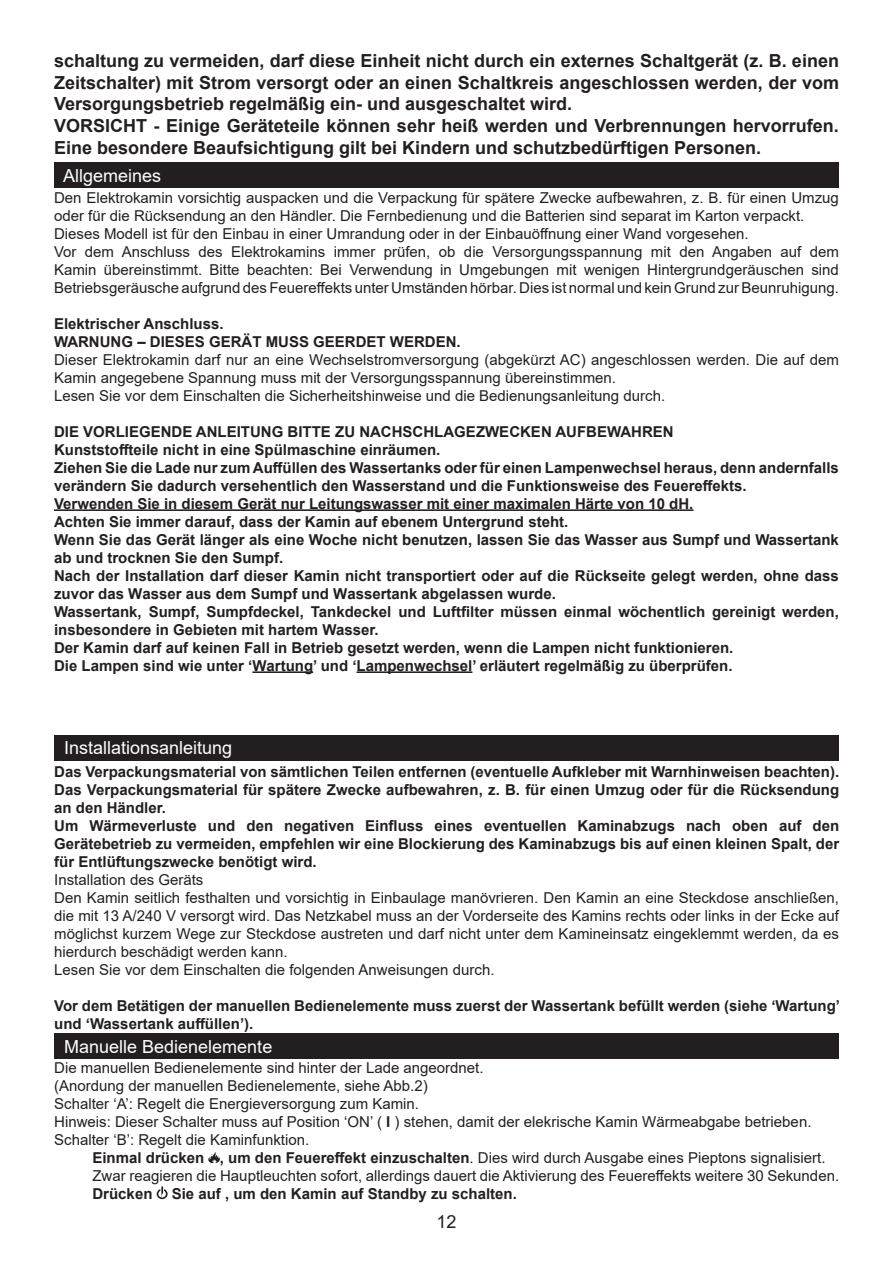
<style>
.page{position:relative;width:893px;height:1263px;background:#fff}
.page>*{position:absolute;margin:0;border:0;box-sizing:border-box;transform-origin:0 0}
.t1{font:700 18px/21.6px "Arial";color:#231f20;text-align:justify}
.Heading_1{font:18px "Arial";color:#fff}
.Indented{font:18px "Arial";color:#fff}
.t2{font:18px "Arial";color:#231f20}
.Body{font:15px/18px "Arial";color:#231f20;text-align:justify}
.t3{font:700 15px/18px "Arial";color:#231f20}
.s1{font-weight:700}
</style>
<div class="page">
<div style="left:54px;top:735px;width:785px;height:25px;background:#231f20"></div>
<div style="left:54px;top:1034px;width:785px;height:25px;background:#231f20"></div>
<div style="left:54px;top:162px;width:785px;height:26px;background:#231f20"></div>
<hr style="left:54px;top:509px;width:639px;height:2px;background:#231f20">
<hr style="left:252px;top:671px;width:61px;height:2px;background:#231f20">
<hr style="left:357px;top:671px;width:115px;height:2px;background:#231f20">
<svg style="left:208px;top:1152px;width:12px;height:11px"></svg>
<svg style="left:157px;top:1186px;width:11px;height:13px"></svg>
<p class="t1" style="left:54px;top:50px;width:786px">schaltung zu vermeiden, darf diese Einheit nicht durch ein externes Schaltgerät (z. B. einen Zeitschalter) mit Strom versorgt oder an einen Schaltkreis angeschlossen werden, der vom Versorgungsbetrieb regelmäßig ein- und ausgeschaltet wird.</p>
<p class="t1" style="left:54px;top:115px;width:786px">VORSICHT - Einige Geräteteile können sehr heiß werden und Verbrennungen hervorrufen.<br>Eine besondere Beaufsichtigung gilt bei Kindern und schutzbedürftigen Personen.</p>
<p class="Indented" style="left:63px;top:163px;width:100px">Allgemeines</p>
<p class="Body" style="left:54px;top:188px;width:786px">Den Elektrokamin vorsichtig auspacken und die Verpackung für spätere Zwecke aufbewahren, z. B. für einen Umzug oder für die Rücksendung an den Händler. Die Fernbedienung und die Batterien sind separat im Karton verpackt.</p>
<p class="Body" style="left:54px;top:224px;width:696px">Dieses Modell ist für den Einbau in einer Umrandung oder in der Einbauöffnung einer Wand vorgesehen.</p>
<p class="Body" style="left:54px;top:242px;width:786px">Vor dem Anschluss des Elektrokamins immer prüfen, ob die Versorgungsspannung mit den Angaben auf dem Kamin übereinstimmt. Bitte beachten: Bei Verwendung in Umgebungen mit wenigen Hintergrundgeräuschen sind Betriebsgeräusche aufgrund des Feuereffekts unter Umständen hörbar. Dies ist normal und kein Grund zur Beunruhigung.</p>
<p class="t3" style="left:54px;top:314px;width:171px">Elektrischer Anschluss.</p>
<p class="t3" style="left:54px;top:332px;width:408px">WARNUNG – DIESES GERÄT MUSS GEERDET WERDEN.</p>
<p class="Body" style="left:54px;top:350px;width:786px">Dieser Elektrokamin darf nur an eine Wechselstromversorgung (abgekürzt AC) angeschlossen werden. Die auf dem<br>Kamin angegebene Spannung muss mit der Versorgungsspannung übereinstimmen.</p>
<p class="Body" style="left:54px;top:386px;width:613px">Lesen Sie vor dem Einschalten die Sicherheitshinweise und die Bedienungsanleitung durch.</p>
<p class="t3" style="left:54px;top:422px;width:621px">DIE VORLIEGENDE ANLEITUNG BITTE ZU NACHSCHLAGEZWECKEN AUFBEWAHREN</p>
<p class="t3" style="left:54px;top:440px;width:388px">Kunststoffteile nicht in eine Spülmaschine einräumen.</p>
<p class="t3" style="left:54px;top:458px;width:786px">Ziehen Sie die Lade nur zum Auffüllen des Wassertanks oder für einen Lampenwechsel heraus, denn andernfalls verändern Sie dadurch versehentlich den Wasserstand und die Funktionsweise des Feuereffekts.</p>
<p class="t3" style="left:54px;top:494px;width:641px">Verwenden Sie in diesem Gerät nur Leitungswasser mit einer maximalen Härte von 10 dH.</p>
<p class="t3" style="left:54px;top:512px;width:516px">Achten Sie immer darauf, dass der Kamin auf ebenem Untergrund steht.</p>
<p class="t3" style="left:54px;top:530px;width:786px">Wenn Sie das Gerät länger als eine Woche nicht benutzen, lassen Sie das Wasser aus Sumpf und Wassertank ab und trocknen Sie den Sumpf.</p>
<p class="t3" style="left:54px;top:566px;width:786px">Nach der Installation darf dieser Kamin nicht transportiert oder auf die Rückseite gelegt werden, ohne dass zuvor das Wasser aus dem Sumpf und Wassertank abgelassen wurde.</p>
<p class="t3" style="left:54px;top:602px;width:786px">Wassertank, Sumpf, Sumpfdeckel, Tankdeckel und Luftfilter müssen einmal wöchentlich gereinigt werden, insbesondere in Gebieten mit hartem Wasser.</p>
<p class="t3" style="left:54px;top:638px;width:681px">Der Kamin darf auf keinen Fall in Betrieb gesetzt werden, wenn die Lampen nicht funktionieren.</p>
<p class="t3" style="left:54px;top:656px;width:680px">Die Lampen sind wie unter ‘Wartung’ und ‘Lampenwechsel’ erläutert regelmäßig zu überprüfen.</p>
<p class="Heading_1" style="left:64px;top:735px;width:170px">Installationsanleitung</p>
<p class="t3" style="left:54px;top:762px;width:786px">Das Verpackungsmaterial von sämtlichen Teilen entfernen (eventuelle Aufkleber mit Warnhinweisen beachten).</p>
<p class="t3" style="left:54px;top:780px;width:786px">Das Verpackungsmaterial für spätere Zwecke aufbewahren, z. B. für einen Umzug oder für die Rücksendung an den Händler.</p>
<p class="t3" style="left:54px;top:816px;width:786px;text-align:justify">Um Wärmeverluste und den negativen Einfluss eines eventuellen Kaminabzugs nach oben auf den Gerätebetrieb zu vermeiden, empfehlen wir eine Blockierung des Kaminabzugs bis auf einen kleinen Spalt, der für Entlüftungszwecke benötigt wird.</p>
<p class="Body" style="left:54px;top:870px;width:151px">Installation des Geräts</p>
<p class="Body" style="left:54px;top:888px;width:786px">Den Kamin seitlich festhalten und vorsichtig in Einbaulage manövrieren. Den Kamin an eine Steckdose anschließen, die mit 13 A/240 V versorgt wird. Das Netzkabel muss an der Vorderseite des Kamins rechts oder links in der Ecke auf möglichst kurzem Wege zur Steckdose austreten und darf nicht unter dem Kamineinsatz eingeklemmt werden, da es hierdurch beschädigt werden kann.</p>
<p class="Body" style="left:54px;top:960px;width:442px">Lesen Sie vor dem Einschalten die folgenden Anweisungen durch.</p>
<p class="t3" style="left:54px;top:996px;width:787px">Vor dem Betätigen der manuellen Bedienelemente muss zuerst der Wassertank befüllt werden (siehe ‘Wartung’ und ‘Wassertank auffüllen’).</p>
<p class="Heading_1" style="left:64px;top:1034px;width:210px">Manuelle Bedienelemente</p>
<p class="Body" style="left:54px;top:1059px;width:431px">Die manuellen Bedienelemente sind hinter der Lade angeordnet.</p>
<p class="Body" style="left:54px;top:1077px;width:375px">(Anordung der manuellen Bedienelemente, siehe Abb.2)</p>
<p class="Body" style="left:54px;top:1095px;width:366px">Schalter ‘A’: Regelt die Energieversorgung zum Kamin.</p>
<p class="Body" style="left:54px;top:1113px;width:759px">Hinweis: Dieser Schalter muss auf Position ‘ON’ ( <span class="s1">I</span> ) stehen, damit der elekrische Kamin Wärmeabgabe betrieben.</p>
<p class="Body" style="left:54px;top:1131px;width:257px">Schalter ‘B’: Regelt die Kaminfunktion.</p>
<p class="Body" style="left:92px;top:1149px;width:735px"><span class="s1">Einmal drücken , um den Feuereffekt einzuschalten</span>. Dies wird durch Ausgabe eines Pieptons signalisiert.</p>
<p class="Body" style="left:92px;top:1167px;width:748px">Zwar reagieren die Hauptleuchten sofort, allerdings dauert die Aktivierung des Feuereffekts weitere 30 Sekunden.</p>
<p class="t3" style="left:92px;top:1185px;width:62px">Drücken</p>
<p class="t3" style="left:172px;top:1185px;width:347px">Sie auf , um den Kamin auf Standby zu schalten.</p>
<p class="t2" style="left:437px;top:1209px;width:22px">12</p>
</div>
